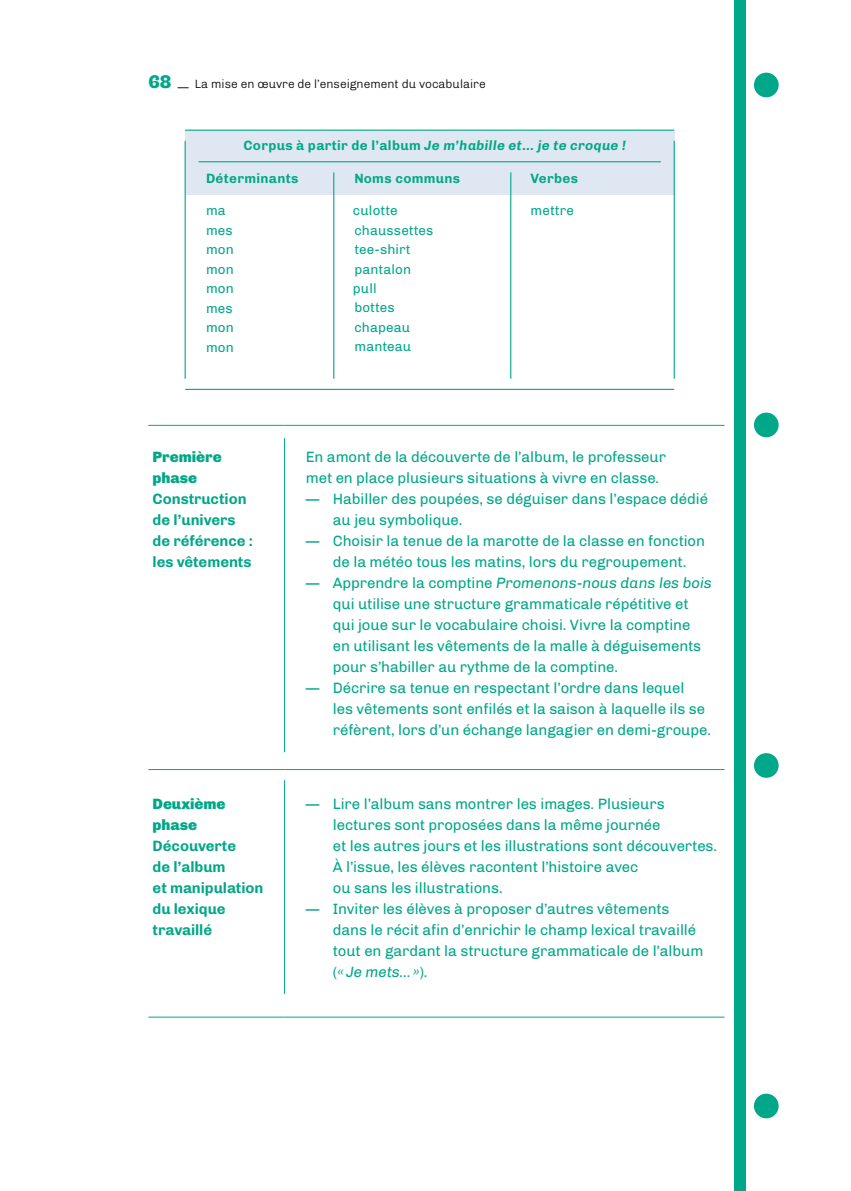
<style>
.page{position:relative;width:851px;height:1191px;background:#fff}
.page>*{position:absolute;margin:0;border:0;box-sizing:border-box;transform-origin:0 0}
.t1{font:15px/21px "Chivo";letter-spacing:-.005em;color:#00a788}
.t2{font:700 15px/21px "Chivo";letter-spacing:-.005em;color:#00a788}
.t3{font:900 15px/21px "Chivo";letter-spacing:-.005em;color:#00a788}
.t4{font:13.5px/19.4px "Chivo";letter-spacing:.01em;color:#00a788}
.t5{font:italic 700 13.5px "Chivo";letter-spacing:.025em;color:#00a788}
.t6{font:700 13.5px "Chivo";letter-spacing:.025em;color:#00a788}
.t7{font:300 12px "Chivo";color:#000}
.s1{font-family:"Hernandez Niu W00";font-weight:800;font-size:18px;color:#00a788}
.s2{font-style:normal}
.s3{font-style:italic}
</style>
<div class="page">
<div style="left:733px;top:0;width:12px;height:1191px;background:#00a788"></div>
<hr style="left:148px;top:425px;width:136px;height:1px;background:#00a788">
<hr style="left:284px;top:425px;width:440px;height:1px;background:#00a788">
<hr style="left:284px;top:438px;width:1px;height:314px;background:#00a788">
<hr style="left:148px;top:769px;width:136px;height:1px;background:#00a788">
<hr style="left:284px;top:769px;width:440px;height:1px;background:#00a788">
<div style="left:185px;top:130px;width:489px;height:65px;background:#dfe8f2"></div>
<hr style="left:185px;top:130px;width:489px;height:1px;background:#00a788">
<hr style="left:185px;top:389px;width:489px;height:1px;background:#00a788">
<hr style="left:673px;top:141px;width:1px;height:238px;background:#00a788">
<hr style="left:184px;top:141px;width:2px;height:238px;background:#00a788">
<hr style="left:198px;top:161px;width:462px;height:1px;background:#00a788">
<hr style="left:333px;top:172px;width:1px;height:207px;background:#00a788">
<hr style="left:510px;top:172px;width:1px;height:207px;background:#00a788">
<hr style="left:284px;top:780px;width:1px;height:214px;background:#00a788">
<hr style="left:148px;top:1016px;width:136px;height:1px;background:#00a788">
<hr style="left:284px;top:1016px;width:440px;height:1px;background:#00a788">
<div style="left:753px;top:73px;width:25px;height:24px;background:#00a788;border-radius:50%"></div>
<div style="left:753px;top:412px;width:25px;height:25px;background:#00a788;border-radius:50%"></div>
<div style="left:753px;top:753px;width:25px;height:25px;background:#00a788;border-radius:50%"></div>
<div style="left:753px;top:1093px;width:25px;height:25px;background:#00a788;border-radius:50%"></div>
<p class="t7" style="left:148px;top:75px;width:339px"><span class="s1">68</span> — La mise en œuvre de l’enseignement du vocabulaire</p>
<p class="t5" style="left:243px;top:135px;width:384px"><span class="s2">Corpus à partir de l’album</span> Je m’habille et… je te croque !</p>
<p class="t6" style="left:206px;top:167px;width:94px">Déterminants</p>
<p class="t6" style="left:354px;top:167px;width:107px">Noms communs</p>
<p class="t6" style="left:530px;top:167px;width:49px">Verbes</p>
<p class="t4" style="left:353px;top:200px;width:82px">culotte chaussettes tee-shirt pantalon pull<br>bottes chapeau manteau</p>
<p class="t4" style="left:206px;top:200px;width:21px">ma</p>
<p class="t4" style="left:530px;top:200px;width:45px">mettre</p>
<p class="t4" style="left:206px;top:220px;width:29px;text-align:justify">mes mon mon mon mes mon mon</p>
<p class="t3" style="left:153px;top:446px;width:70px">Première phase</p>
<p class="t2" style="left:153px;top:488px;width:102px">Construction de l’univers de référence : les vêtements</p>
<p class="t3" style="left:153px;top:792px;width:74px">Deuxième phase</p>
<p class="t2" style="left:153px;top:834px;width:112px">Découverte<br>de l’album<br>et manipulation du lexique travaillé</p>
<p class="t1" style="left:306px;top:445px;width:362px">En amont de la découverte de l’album, le professeur met en place plusieurs situations à vivre en classe.</p>
<p class="t1" style="left:333px;top:487px;width:376px;text-indent:-27px">— Habiller des poupées, se déguiser dans l’espace dédié au jeu symbolique.</p>
<p class="t1" style="left:306px;top:529px;width:400px;text-align:center">— Choisir la tenue de la marotte de la classe en fonction de la météo tous les matins, lors du regroupement.</p>
<p class="t1" style="left:333px;top:571px;width:380px;text-indent:-27px">— Apprendre la comptine <span class="s3">Promenons-nous dans les bois </span>qui utilise une structure grammaticale répétitive et qui joue sur le vocabulaire choisi. Vivre la comptine<br>en utilisant les vêtements de la malle à déguisements pour s’habiller au rythme de la comptine.</p>
<p class="t1" style="left:333px;top:676px;width:379px;text-indent:-27px">— Décrire sa tenue en respectant l’ordre dans lequel<br>les vêtements sont enfilés et la saison à laquelle ils se réfèrent, lors d’un échange langagier en demi-groupe.</p>
<p class="t1" style="left:333px;top:792px;width:386px;text-indent:-27px">— Lire l’album sans montrer les images. Plusieurs lectures sont proposées dans la même journée<br>et les autres jours et les illustrations sont découvertes.<br>À l’issue, les élèves racontent l’histoire avec<br>ou sans les illustrations.</p>
<p class="t1" style="left:333px;top:897px;width:372px;text-indent:-27px">— Inviter les élèves à proposer d’autres vêtements dans le récit afin d’enrichir le champ lexical travaillé tout en gardant la structure grammaticale de l’album (<span class="s3">« Je mets… »</span>).</p>
</div>
